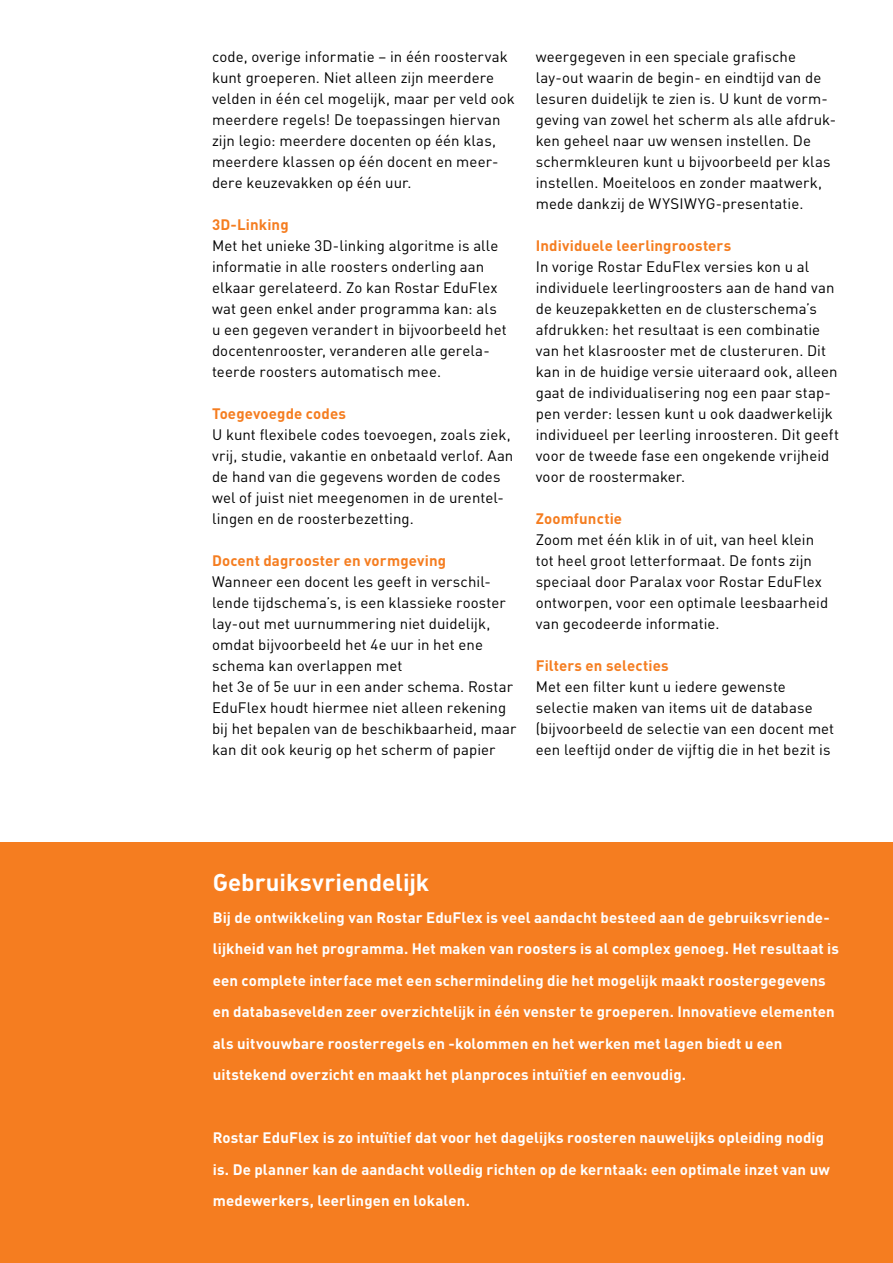
<style>
.page{position:relative;width:893px;height:1263px;background:#fff}
.page>*{position:absolute;margin:0;border:0;box-sizing:border-box;transform-origin:0 0}
.t1{font:700 24px "DIN";letter-spacing:-.005em;color:#fff}
.t2{font:15px/21px "DIN";letter-spacing:.005em;color:#000}
.t3{font:700 15px/31.5px "DIN";letter-spacing:.01em;color:#fff}
.t4{font:700 15px "DIN";letter-spacing:.01em;color:#f57d20}
</style>
<div class="page">
<div style="left:0;top:842px;width:893px;height:421px;background:#f57d20"></div>
<p class="t2" style="left:212px;top:45px;width:304px">code, overige informatie – in één roostervak kunt groeperen. Niet alleen zijn meerdere velden in één cel mogelijk, maar per veld ook meerdere regels! De toepassingen hiervan zijn legio: meerdere docenten op één klas, meerdere klassen op één docent en meer&shy;dere keuzevakken op één uur.</p>
<p class="t4" style="left:212px;top:214px;width:78px">3D-Linking</p>
<p class="t2" style="left:212px;top:234px;width:296px">Met het unieke 3D-linking algoritme is alle informatie in alle roosters onderling aan elkaar gerelateerd. Zo kan Rostar EduFlex wat geen enkel ander programma kan: als u een gegeven verandert in bijvoorbeeld het docentenrooster, veranderen alle gerela&shy;teerde roosters automatisch mee.</p>
<p class="t4" style="left:212px;top:403px;width:136px">Toegevoegde codes</p>
<p class="t2" style="left:212px;top:423px;width:303px">U kunt flexibele codes toevoegen, zoals ziek, vrij, studie, vakantie en onbetaald verlof. Aan de hand van die gegevens worden de codes wel of juist niet meegenomen in de urentel&shy;lingen en de roosterbezetting.</p>
<p class="t4" style="left:212px;top:550px;width:236px">Docent dagrooster en vormgeving</p>
<p class="t2" style="left:212px;top:570px;width:306px">Wanneer een docent les geeft in verschil&shy;lende tijdschema’s, is een klassieke rooster lay-out met uurnummering niet duidelijk, omdat bijvoorbeeld het 4e uur in het ene schema kan overlappen met<br>het 3e of 5e uur in een ander schema. Rostar EduFlex houdt hiermee niet alleen rekening bij het bepalen van de beschikbaarheid, maar kan dit ook keurig op het scherm of papier</p>
<p class="t2" style="left:536px;top:45px;width:302px">weergegeven in een speciale grafische lay-out waarin de begin- en eindtijd van de lesuren duidelijk te zien is. U kunt de vorm&shy;geving van zowel het scherm als alle afdruk&shy;ken geheel naar uw wensen instellen. De schermkleuren kunt u bijvoorbeeld per klas instellen. Moeiteloos en zonder maatwerk, mede dankzij de WYSIWYG-presentatie.</p>
<p class="t4" style="left:536px;top:235px;width:197px">Individuele leerlingroosters</p>
<p class="t2" style="left:536px;top:255px;width:305px">In vorige Rostar EduFlex versies kon u al individuele leerlingroosters aan de hand van de keuzepakketten en de clusterschema’s afdrukken: het resultaat is een combinatie van het klasrooster met de clusteruren. Dit kan in de huidige versie uiteraard ook, alleen gaat de individualisering nog een paar stap&shy;pen verder: lessen kunt u ook daadwerkelijk individueel per leerling inroosteren. Dit geeft voor de tweede fase een ongekende vrijheid voor de roostermaker.</p>
<p class="t4" style="left:536px;top:508px;width:88px">Zoomfunctie</p>
<p class="t2" style="left:536px;top:528px;width:294px">Zoom met één klik in of uit, van heel klein tot heel groot letterformaat. De fonts zijn speciaal door Paralax voor Rostar EduFlex ontworpen, voor een optimale leesbaarheid van gecodeerde informatie.</p>
<p class="t4" style="left:536px;top:655px;width:135px">Filters en selecties</p>
<p class="t2" style="left:536px;top:675px;width:300px">Met een filter kunt u iedere gewenste selectie maken van items uit de database (bijvoorbeeld de selectie van een docent met een leeftijd onder de vijftig die in het bezit is</p>
<h1 class="t1" style="left:213px;top:867px;width:218px">Gebruiksvriendelijk</h1>
<p class="t3" style="left:213px;top:901px;width:628px">Bij de ontwikkeling van Rostar EduFlex is veel aandacht besteed aan de gebruiksvriende&shy;lijkheid van het programma. Het maken van roosters is al complex genoeg. Het resultaat is een complete interface met een schermindeling die het mogelijk maakt roostergegevens en databasevelden zeer overzichtelijk in één venster te groeperen. Innovatieve elementen als uitvouwbare roosterregels en -kolommen en het werken met lagen biedt u een uitstekend overzicht en maakt het planproces intuïtief en eenvoudig.</p>
<p class="t3" style="left:213px;top:1121px;width:619px">Rostar EduFlex is zo intuïtief dat voor het dagelijks roosteren nauwelijks opleiding nodig is. De planner kan de aandacht volledig richten op de kerntaak: een optimale inzet van uw medewerkers, leerlingen en lokalen.</p>
</div>
